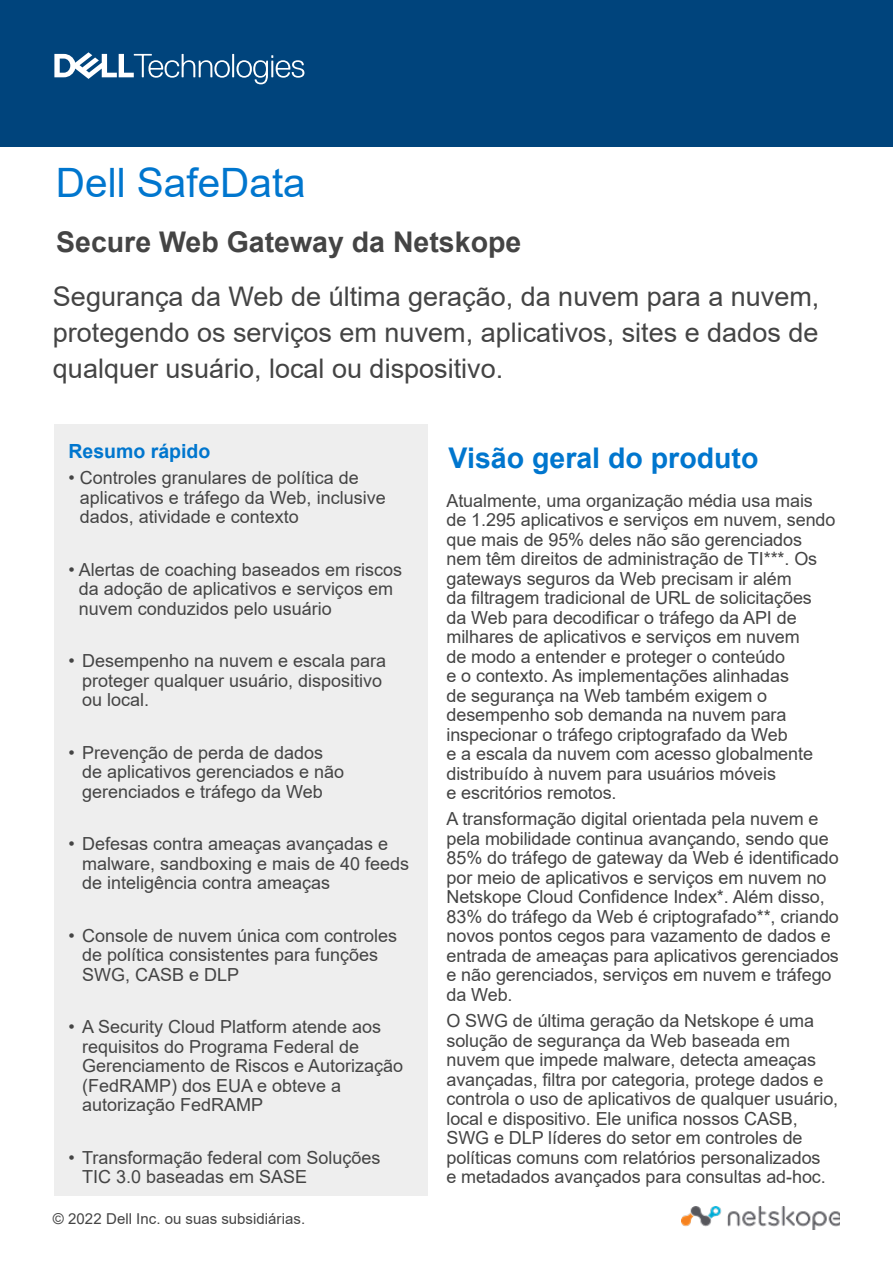
<style>
.page{position:relative;width:893px;height:1263px;background:#fff}
.page>*{position:absolute;margin:0;border:0;box-sizing:border-box;transform-origin:0 0}
.Document_Headline{font:40.5px "Arial";color:#0076ce}
.Body_copy_Dell_Dark{font:700 28.5px "Arial";color:#444}
.Body_copy_Dell_Dark-2{font:700 28.5px "Arial";color:#0076ce}
.Body_copy_Dell_Dark-3{font:27px/36px "Arial";color:#444;text-align:justify}
.Body_Text{font:700 19.5px "Arial";color:#0076ce}
.Body_Text-2{font:18px/19.5px "Arial";letter-spacing:-.005em;color:#444}
.t1{font:15px "Arial";color:#444}
</style>
<div class="page">
<div style="left:0;top:0;width:893px;height:147px;background:#00447c"></div>
<svg style="left:54px;top:52px;width:250px;height:32px"></svg>
<div style="left:54px;top:424px;width:374px;height:771px;background:#eee"></div>
<img style="left:681px;top:1206px;width:159px;height:24px">
<p class="Document_Headline" style="left:56px;top:155px;width:251px">Dell SafeData</p>
<p class="Body_copy_Dell_Dark" style="left:56px;top:222px;width:467px">Secure Web Gateway da Netskope</p>
<p class="Body_copy_Dell_Dark-3" style="left:53px;top:278px;width:768px">Segurança da Web de última geração, da nuvem para a nuvem, protegendo os serviços em nuvem, aplicativos, sites e dados de qualquer usuário, local ou dispositivo.</p>
<p class="Body_Text" style="left:69px;top:437px;width:143px">Resumo rápido</p>
<p class="Body_Text-2" style="left:80px;top:468px;width:307px;text-indent:-11px">• Controles granulares de política de aplicativos e tráfego da Web, inclusive dados, atividade e contexto</p>
<p class="Body_Text-2" style="left:79px;top:560px;width:325px;text-indent:-10px">• Alertas de coaching baseados em riscos da adoção de aplicativos e serviços em nuvem conduzidos pelo usuário</p>
<p class="Body_Text-2" style="left:82px;top:651px;width:306px;text-indent:-14px">• Desempenho na nuvem e escala para proteger qualquer usuário, dispositivo ou local.</p>
<p class="Body_Text-2" style="left:82px;top:743px;width:264px;text-indent:-14px">• Prevenção de perda de dados de aplicativos gerenciados e não gerenciados e tráfego da Web</p>
<p class="Body_Text-2" style="left:82px;top:834px;width:329px;text-indent:-14px">• Defesas contra ameaças avançadas e malware, sandboxing e mais de 40 feeds de inteligência contra ameaças</p>
<p class="Body_Text-2" style="left:82px;top:926px;width:317px;text-indent:-14px">• Console de nuvem única com controles de política consistentes para funções<br>SWG, CASB e DLP</p>
<p class="Body_Text-2" style="left:82px;top:1017px;width:323px;text-indent:-14px">• A Security Cloud Platform atende aos requisitos do Programa Federal de<br>Gerenciamento de Riscos e Autorização (FedRAMP) dos EUA e obteve a autorização FedRAMP</p>
<p class="Body_Text-2" style="left:82px;top:1148px;width:300px;text-indent:-14px">• Transformação federal com Soluções<br>TIC 3.0 baseadas em SASE</p>
<p class="t1" style="left:53px;top:1208px;width:254px">© 2022 Dell Inc. ou suas subsidiárias.</p>
<p class="Body_copy_Dell_Dark-2" style="left:449px;top:438px;width:311px">Visão geral do produto</p>
<p class="Body_Text-2" style="left:446px;top:490px;width:391px">Atualmente, uma organização média usa mais de 1.295 aplicativos e serviços em nuvem, sendo que mais de 95% deles não são gerenciados nem têm direitos de administração de TI***. Os gateways seguros da Web precisam ir além<br>da filtragem tradicional de URL de solicitações da Web para decodificar o tráfego da API de milhares de aplicativos e serviços em nuvem<br>de modo a entender e proteger o conteúdo<br>e o contexto. As implementações alinhadas<br>de segurança na Web também exigem o desempenho sob demanda na nuvem para inspecionar o tráfego criptografado da Web<br>e a escala da nuvem com acesso globalmente distribuído à nuvem para usuários móveis<br>e escritórios remotos.</p>
<p class="Body_Text-2" style="left:446px;top:809px;width:394px">A transformação digital orientada pela nuvem e pela mobilidade continua avançando, sendo que 85% do tráfego de gateway da Web é identificado por meio de aplicativos e serviços em nuvem no Netskope Cloud Confidence Index*. Além disso, 83% do tráfego da Web é criptografado**, criando novos pontos cegos para vazamento de dados e entrada de ameaças para aplicativos gerenciados e não gerenciados, serviços em nuvem e tráfego da Web.</p>
<p class="Body_Text-2" style="left:446px;top:1011px;width:393px">O SWG de última geração da Netskope é uma solução de segurança da Web baseada em nuvem que impede malware, detecta ameaças avançadas, filtra por categoria, protege dados e controla o uso de aplicativos de qualquer usuário, local e dispositivo. Ele unifica nossos CASB, SWG e DLP líderes do setor em controles de políticas comuns com relatórios personalizados<br>e metadados avançados para consultas ad-hoc.</p>
</div>
